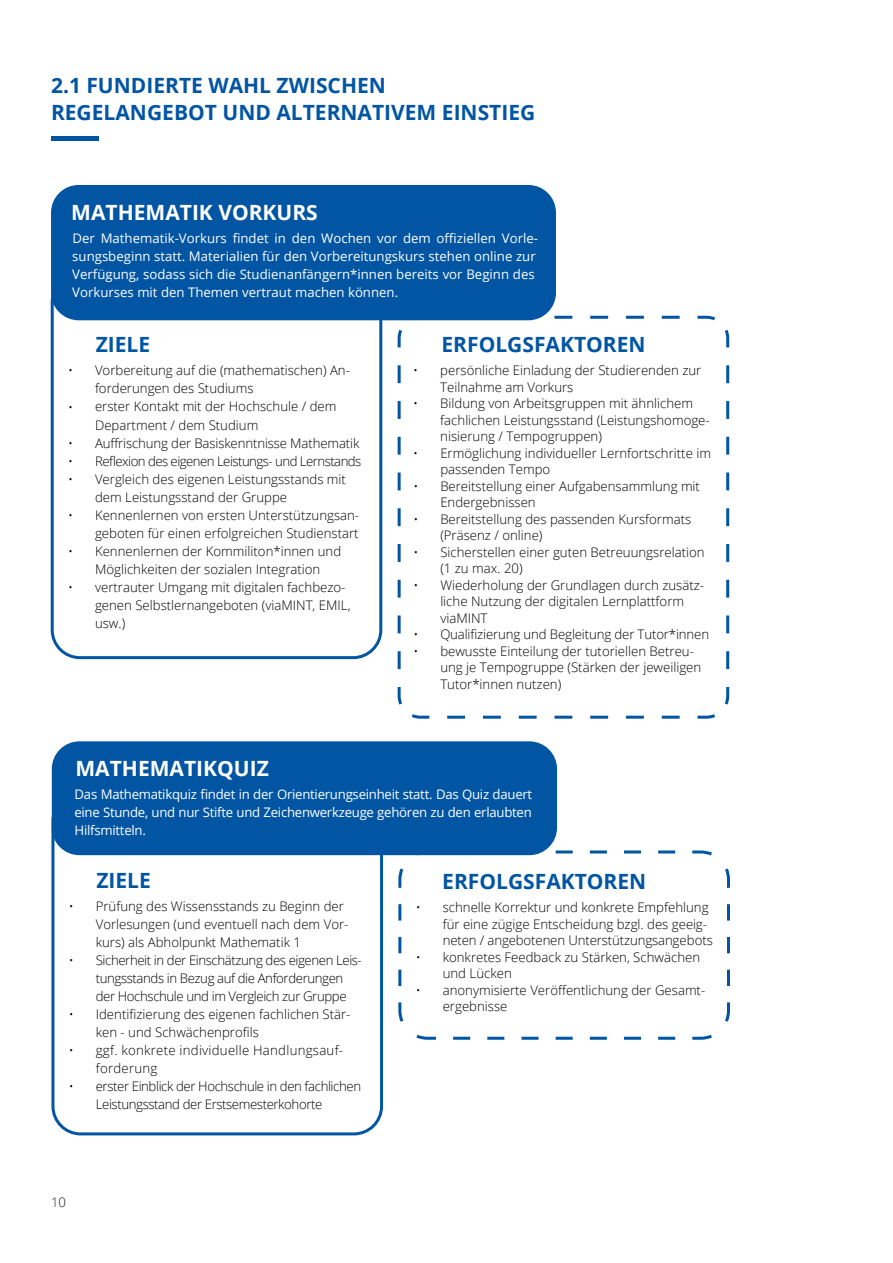
<style>
.page{position:relative;width:893px;height:1263px;background:#fff}
.page>*{position:absolute;margin:0;border:0;box-sizing:border-box;transform-origin:0 0}
.t1{font:700 21px/27px "Open Sans";color:#0155a2}
.t2{font:700 21px "Open Sans";color:#fff}
.t3{font:300 13.2px/16.5px "Open Sans";color:#000}
.t4{font:13.2px/18px "Open Sans";color:#fff}
.t5{font:300 13.2px/18px "Open Sans";letter-spacing:-.03em;color:#000}
.t6{font:300 13.2px/18px "Open Sans";letter-spacing:.02em;color:#000}
.t7{font:300 13.2px "Open Sans";letter-spacing:-.04em;color:#000}
.t8{font:300 13.2px "Open Sans";color:#231f20}
</style>
<div class="page">
<div style="left:51px;top:273px;width:331px;height:386px;border:3px solid #0155a2;border-radius:28px"></div>
<div style="left:51px;top:792px;width:332px;height:343px;border:3px solid #0155a2;border-radius:28px"></div>
<div style="left:51px;top:185px;width:505px;height:135px;background:#0155a2;border-radius:28px"></div>
<svg style="left:396px;top:314px;width:334px;height:405px"></svg>
<div style="left:52px;top:741px;width:505px;height:114px;background:#0155a2;border-radius:28px"></div>
<svg style="left:397px;top:849px;width:333px;height:191px"></svg>
<div style="left:51px;top:136px;width:47px;height:5px;background:#0155a2"></div>
<h1 class="t1" style="left:51px;top:71px;width:486px">2.1 FUNDIERTE WAHL ZWISCHEN<br>REGELANGEBOT UND ALTERNATIVEM EINSTIEG</h1>
<h1 class="t2" style="left:71px;top:198px;width:248px">MATHEMATIK VORKURS</h1>
<p class="t4" style="left:72px;top:228px;width:467px">Der Mathematik-Vorkurs findet in den Wochen vor dem offiziellen Vorle&shy;sungsbeginn statt. Materialien für den Vorbereitungskurs stehen online zur Verfügung, sodass sich die Studienanfängern*innen bereits vor Beginn des Vorkurses mit den Themen vertraut machen können.</p>
<h1 class="t1" style="left:96px;top:330px;width:56px">ZIELE</h1>
<p class="t3" style="left:95px;top:361px;width:256px;line-height:18px;text-indent:-27px">• Vorbereitung auf die (mathematischen) An&shy;forderungen des Studiums</p>
<p class="t3" style="left:95px;top:397px;width:243px;line-height:18px;text-indent:-27px">• erster Kontakt mit der Hochschule / dem<br>Department / dem Studium</p>
<p class="t3" style="left:68px;top:434px;width:293px">• Auffrischung der Basiskenntnisse Mathematik</p>
<p class="t7" style="left:68px;top:452px;width:295px">• Reflexion des eigenen Leistungs- und Lernstands</p>
<p class="t3" style="left:95px;top:469px;width:252px;line-height:18px;text-indent:-27px">• Vergleich des eigenen Leistungsstands mit dem Leistungsstand der Gruppe</p>
<p class="t3" style="left:68px;top:505px;width:293px;line-height:18px;text-align:right">• Kennenlernen von ersten Unterstützungsan&shy;geboten für einen erfolgreichen Studienstart</p>
<p class="t3" style="left:68px;top:541px;width:275px;line-height:18px;text-align:center">• Kennenlernen der Kommiliton*innen und<br>Möglichkeiten der sozialen Integration</p>
<p class="t3" style="left:95px;top:577px;width:257px;line-height:18px;text-indent:-27px">• vertrauter Umgang mit digitalen fachbezo&shy;genen Selbstlernangeboten (viaMINT, EMIL, usw.)</p>
<h1 class="t2" style="left:76px;top:753px;width:195px">MATHEMATIKQUIZ</h1>
<h1 class="t1" style="left:441px;top:330px;width:206px">ERFOLGSFAKTOREN</h1>
<p class="t3" style="left:440px;top:362px;width:263px;text-indent:-27px">• persönliche Einladung der Studierenden zur<br>Teilnahme am Vorkurs</p>
<p class="t3" style="left:440px;top:395px;width:271px;text-indent:-27px">• Bildung von Arbeitsgruppen mit ähnlichem fachlichen Leistungsstand (Leistungshomoge&shy;nisierung / Tempogruppen)</p>
<p class="t3" style="left:440px;top:444px;width:272px;text-indent:-27px">• Ermöglichung individueller Lernfortschritte im passenden Tempo</p>
<p class="t3" style="left:440px;top:477px;width:261px;text-indent:-27px">• Bereitstellung einer Aufgabensammlung mit<br>Endergebnissen</p>
<p class="t3" style="left:440px;top:510px;width:252px;text-indent:-27px">• Bereitstellung des passenden Kursformats (Präsenz / online)</p>
<p class="t3" style="left:440px;top:543px;width:266px;text-indent:-27px">• Sicherstellen einer guten Betreuungsrelation (1 zu max. 20)</p>
<p class="t3" style="left:440px;top:576px;width:265px;text-indent:-27px">• Wiederholung der Grundlagen durch zusätz&shy;liche Nutzung der digitalen Lernplattform viaMINT</p>
<p class="t3" style="left:413px;top:626px;width:297px">• Qualifizierung und Begleitung der Tutor*innen</p>
<p class="t3" style="left:440px;top:642px;width:262px;text-indent:-27px">• bewusste Einteilung der tutoriellen Betreu&shy;ung je Tempogruppe (Stärken der jeweiligen<br>Tutor*innen nutzen)</p>
<p class="t4" style="left:74px;top:784px;width:459px;text-align:justify">Das Mathematikquiz findet in der Orientierungseinheit statt. Das Quiz dauert eine Stunde, und nur Stifte und Zeichenwerkzeuge gehören zu den erlaubten Hilfsmitteln.</p>
<h1 class="t1" style="left:96px;top:866px;width:56px">ZIELE</h1>
<h1 class="t1" style="left:442px;top:867px;width:206px">ERFOLGSFAKTOREN</h1>
<p class="t3" style="left:96px;top:897px;width:254px;line-height:18px;text-indent:-27px">• Prüfung des Wissensstands zu Beginn der<br>Vorlesungen (und eventuell nach dem Vor&shy;kurs) als Abholpunkt Mathematik 1</p>
<p class="t5" style="left:96px;top:951px;width:268px;text-indent:-27px">• Sicherheit in der Einschätzung des eigenen Leis&shy;tungsstands in Bezug auf die Anforderungen der Hochschule und im Vergleich zur Gruppe</p>
<p class="t3" style="left:96px;top:1005px;width:256px;line-height:18px;text-indent:-27px">• Identifizierung des eigenen fachlichen Stär&shy;ken - und Schwächenprofils</p>
<p class="t6" style="left:96px;top:1041px;width:249px;text-indent:-27px">• ggf. konkrete individuelle Handlungsauf&shy;forderung</p>
<p class="t5" style="left:96px;top:1077px;width:267px;text-indent:-27px">• erster Einblick der Hochschule in den fachlichen<br>Leistungsstand der Erstsemesterkohorte</p>
<p class="t8" style="left:51px;top:1193px;width:17px">10</p>
<p class="t3" style="left:443px;top:899px;width:272px;text-indent:-27px">• schnelle Korrektur und konkrete Empfehlung für eine zügige Entscheidung bzgl. des geeig&shy;neten / angebotenen Unterstützungsangebots</p>
<p class="t3" style="left:443px;top:948px;width:259px;text-indent:-27px">• konkretes Feedback zu Stärken, Schwächen und Lücken</p>
<p class="t3" style="left:443px;top:981px;width:264px;text-indent:-27px">• anonymisierte Veröffentlichung der Gesamt&shy;ergebnisse</p>
</div>
